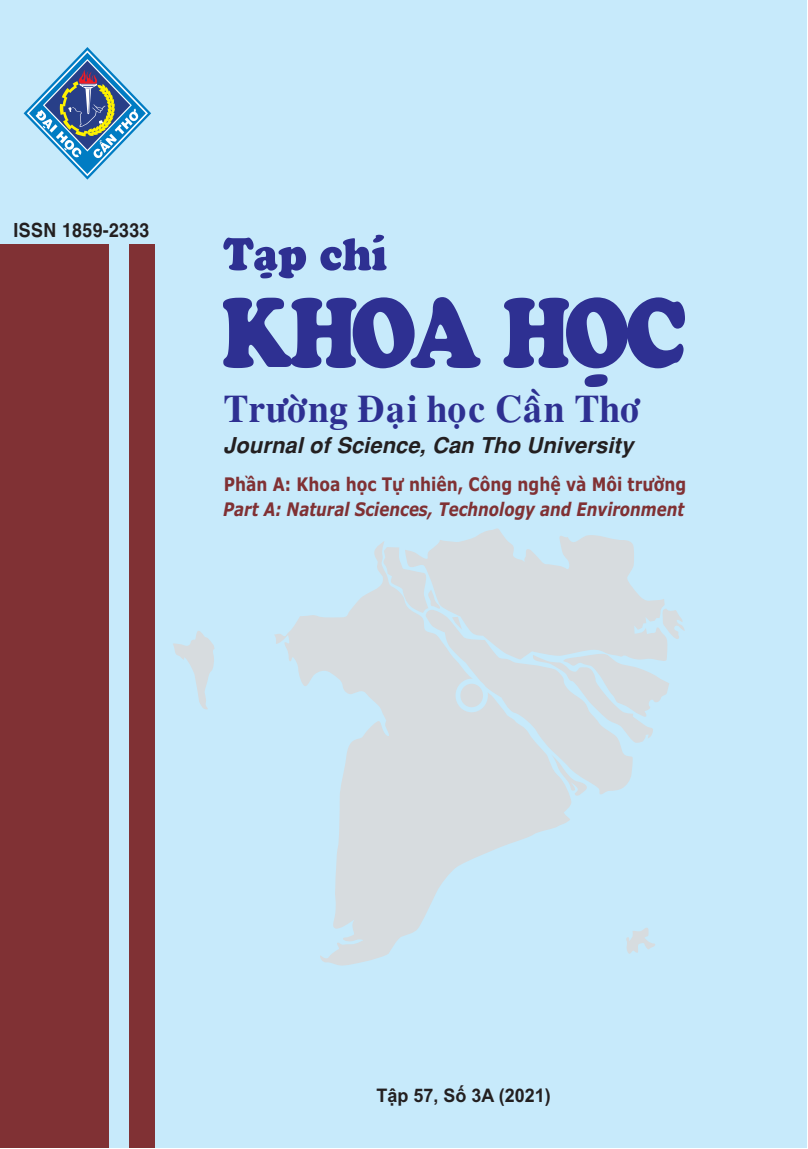
<style>
.page{position:relative;width:808px;height:1149px;background:#fff}
.page>*{position:absolute;margin:0;border:0;box-sizing:border-box;transform-origin:0 0}
.t1{font:39px "VNI Times Bold";color:#2e3092;scale:.96 1}
.t2{font:21.75px "VNI Helve Bold Italic";color:#231f20}
.t3{font:19.5px "VNI Helve Bold";color:#231f20;scale:.91 1}
.t4{font:italic 700 18.75px "Verdana";color:#803134;scale:.8 1}
.t5{font:700 18.75px "Verdana";color:#803134;scale:.83 1}
.t6{font:700 18.75px "Arial";color:#231f20;scale:.96 1}
</style>
<div class="page">
<div style="left:0;top:0;width:807px;height:1147px;background:#c7eafb"></div>
<div style="left:0;top:244px;width:109px;height:903px;background:#803134"></div>
<div style="left:129px;top:244px;width:26px;height:903px;background:#803134"></div>
<svg style="left:173px;top:528px;width:512px;height:437px"></svg>
<svg style="left:223px;top:235px;width:164px;height:43px"></svg>
<svg style="left:223px;top:297px;width:462px;height:90px"></svg>
<svg style="left:24px;top:47px;width:127px;height:132px"></svg>
<p class="t3" style="left:14px;top:222px;width:151px">ISSN 1859-2333</p>
<h1 class="t1" style="left:223px;top:391px;width:435px">Tröôøng Ñaïi hoïc Caàn Thô</h1>
<p class="t2" style="left:223px;top:436px;width:412px">Journal of Science, Can Tho University</p>
<p class="t5" style="left:224px;top:476px;width:559px">Phần A: Khoa học Tự nhiên, Công nghệ và Môi trường</p>
<p class="t4" style="left:223px;top:501px;width:578px">Part A: Natural Sciences, Technology and Environment</p>
<p class="t6" style="left:377px;top:1087px;width:183px">Tập 57, Số 3A (2021)</p>
</div>
